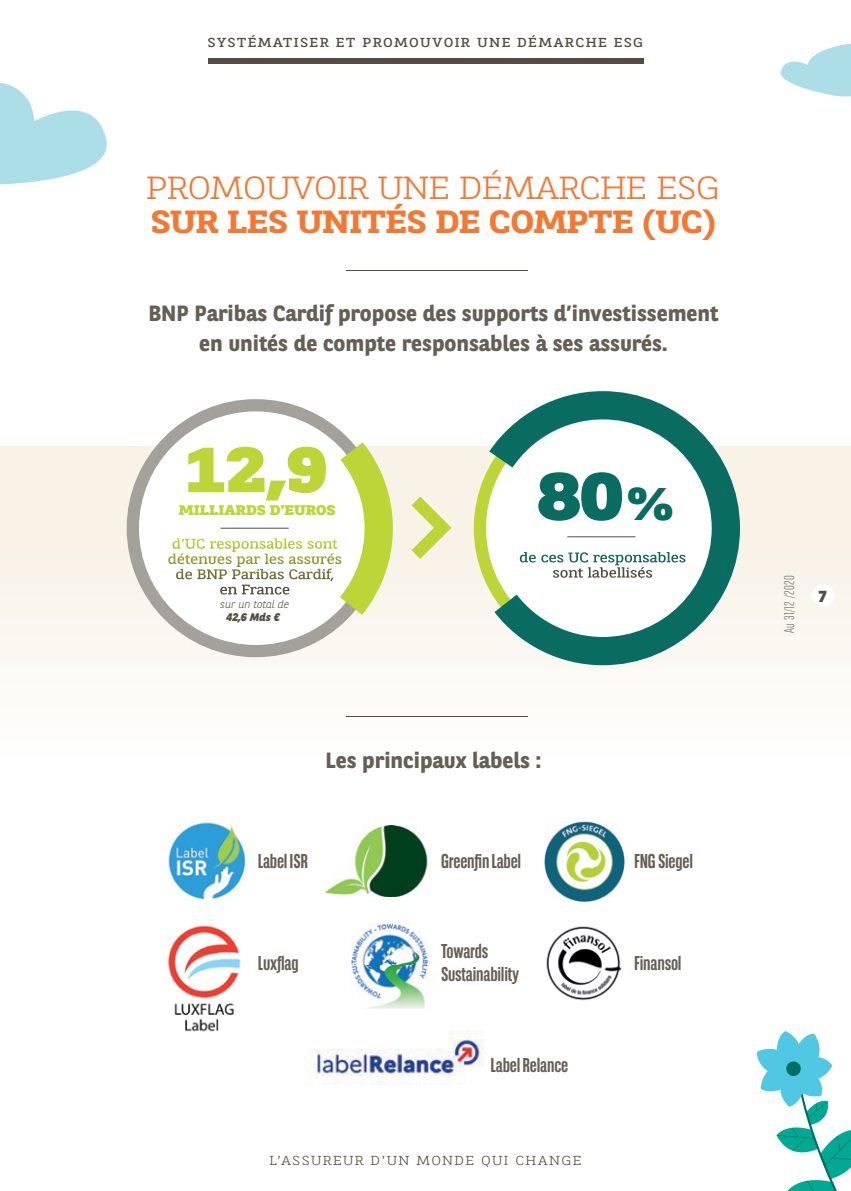
<style>
.page{position:relative;width:851px;height:1191px;background:#fff}
.page>*{position:absolute;margin:0;border:0;box-sizing:border-box;transform-origin:0 0}
.t1{font:800 66.4px "BNPP Slab Serif Expanded";color:#086c61}
.t2{font:800 63.6px "BNPP Slab Serif Expanded";color:#bdd536}
.t3{font:300 32px "BNPP Slab Serif Expanded";letter-spacing:-.03em;color:#f37932}
.t4{font:700 32px "BNPP Slab Serif Expanded";letter-spacing:-.03em;color:#f37932}
.t5{font:700 22px/30.4px "BNPP Sans";color:#665f54;text-align:center}
.t6{font:700 20px/22.6px "BNPP Sans Condensed";letter-spacing:-.01em;color:#665f54}
.t7{font:800 16px "BNPP Sans";color:#544e41}
.t8{font:800 14px "BNPP Slab Serif Expanded";letter-spacing:-.005em;color:#bdd536}
.t9{font:300 14px "BNPP Sans Condensed";letter-spacing:.025em;color:#7b7469}
.t10{font:13px "BNPP Slab Serif Expanded";letter-spacing:.1em;color:#544e41}
.t11{font:300 13px "BNPP Slab Serif Expanded";letter-spacing:.1em;color:#544e41}
.t12{font:italic 300 11px "BNPP Sans";letter-spacing:-.01em;color:#554d41}
.t13{font:italic 800 11px "BNPP Sans";color:#554d41}
.s1{font-size:45.8px}
</style>
<div class="page">
<img style="left:307px;top:1030px;width:177px;height:55px">
<div style="left:207px;top:59px;width:436px;height:5px;background:#544e41"></div>
<div style="left:0;top:446px;width:850px;height:325px;background:linear-gradient(to bottom,#f5eee1,#fefefd)"></div>
<hr style="left:346px;top:270px;width:181px;height:1px;background:#544e41">
<hr style="left:346px;top:716px;width:181px;height:1px;background:#544e41">
<svg style="left:133px;top:405px;width:245px;height:246px"></svg>
<div style="left:127px;top:399px;width:258px;height:258px;border:12px solid #a3a19a;border-radius:50%"></div>
<svg style="left:461px;top:391px;width:289px;height:288px"></svg>
<hr style="left:567px;top:536px;width:68px;height:1px;background:#554d41">
<svg style="left:168px;top:411px;width:292px;height:235px"></svg>
<svg style="left:519px;top:552px;width:16px;height:10px"></svg>
<svg style="left:541px;top:552px;width:144px;height:26px"></svg>
<svg style="left:780px;top:44px;width:70px;height:52px"></svg>
<svg style="left:0;top:82px;width:107px;height:103px"></svg>
<div style="left:811px;top:584px;width:23px;height:23px;background:#fff;border-radius:50%"></div>
<img style="left:168px;top:822px;width:78px;height:78px">
<img style="left:325px;top:825px;width:103px;height:71px">
<img style="left:544px;top:821px;width:80px;height:80px">
<img style="left:168px;top:925px;width:73px;height:107px">
<img style="left:352px;top:923px;width:75px;height:85px">
<img style="left:546px;top:926px;width:76px;height:75px">
<svg style="left:757px;top:1031px;width:93px;height:160px"></svg>
<svg style="left:785px;top:1061px;width:16px;height:15px"></svg>
<p class="t10" style="left:207px;top:34px;width:437px">SYSTÉMATISER ET PROMOUVOIR UNE DÉMARCHE ESG</p>
<h3 class="t3" style="left:146px;top:165px;width:576px">PROMOUVOIR UNE DÉMARCHE ESG</h3>
<h3 class="t4" style="left:150px;top:200px;width:567px">SUR LES UNITÉS DE COMPTE (UC)</h3>
<p class="t5" style="left:148px;top:297px;width:571px">BNP Paribas Cardif propose des supports d’investissement en unités de compte responsables à ses assurés.</p>
<h2 class="t2" style="left:183px;top:426px;width:146px">12,9</h2>
<p class="t8" style="left:179px;top:501px;width:158px">MILLIARDS D’EUROS</p>
<p class="t12" style="left:220px;top:597px;width:70px">sur un total de</p>
<p class="t13" style="left:226px;top:609px;width:55px">42,6 Mds €</p>
<h1 class="t1" style="left:537px;top:451px;width:138px">80<span class="s1">%</span></h1>
<p class="t5" style="left:325px;top:744px;width:217px">Les principaux labels :</p>
<p class="t6" style="left:258px;top:849px;width:52px">Label ISR</p>
<p class="t6" style="left:258px;top:951px;width:42px">Luxflag</p>
<p class="t6" style="left:441px;top:849px;width:82px">Greenfin Label</p>
<p class="t6" style="left:441px;top:940px;width:80px">Towards<br>Sustainability</p>
<p class="t6" style="left:490px;top:1053px;width:79px">Label Relance</p>
<p class="t11" style="left:269px;top:1151px;width:313px">L’ASSUREUR D’UN MONDE QUI CHANGE</p>
<p class="t6" style="left:634px;top:849px;width:61px">FNG Siegel</p>
<p class="t6" style="left:634px;top:951px;width:49px">Finansol</p>
<p class="t9" style="left:780px;top:633px;width:59px;rotate:-90deg">Au 31/12 /2020</p>
<p class="t7" style="left:818px;top:585px;width:10px">7</p>
</div>
